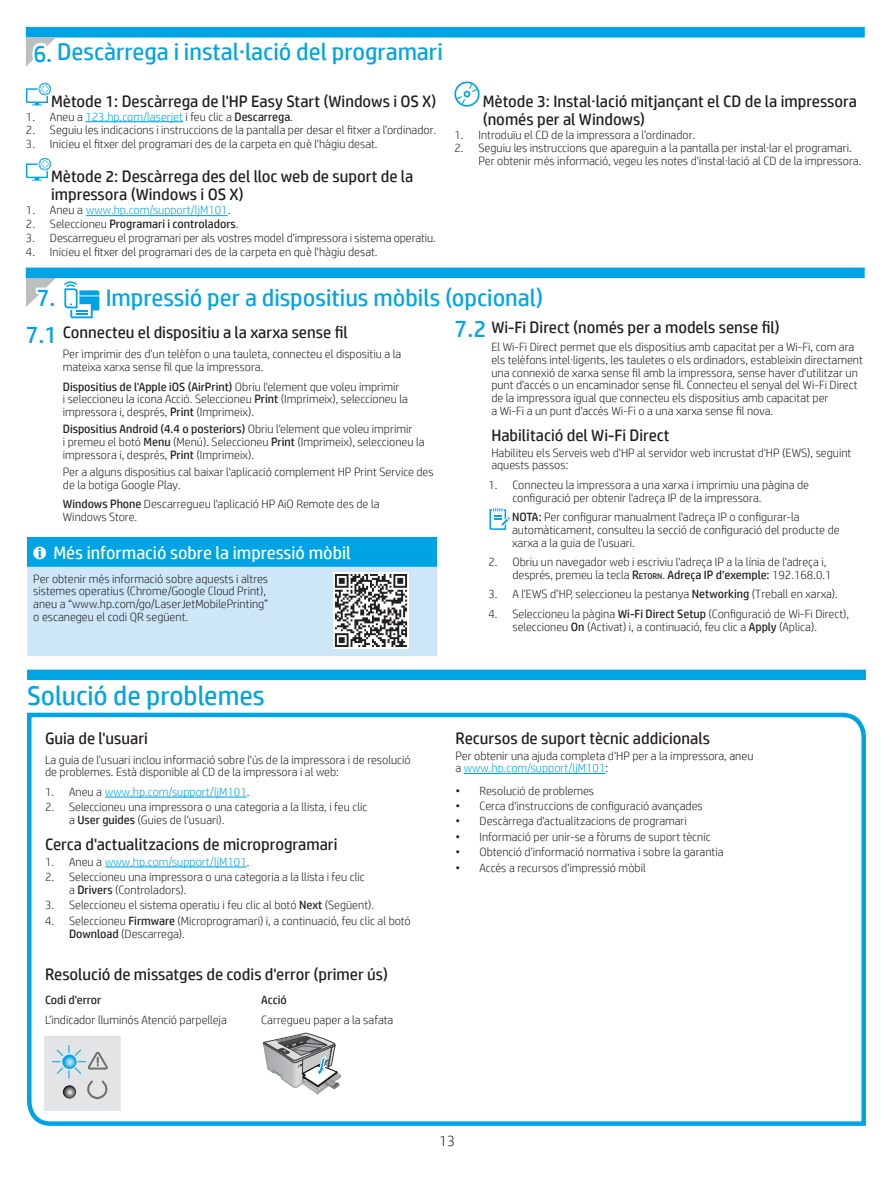
<style>
.page{position:relative;width:893px;height:1188px;background:#fff}
.page>*{position:absolute;margin:0;border:0;box-sizing:border-box;transform-origin:0 0}
.t1{font:27px "HP Simplified";color:#00a4e4}
.t2{font:24px "HP Simplified";color:#00a4e4}
.t3{font:18px "HP Simplified";color:#fff}
.t4{font:16.5px/18px "HP Simplified";color:#231f20}
.t5{font:300 15px "HP Simplified";color:#231f20}
.t6{font:300 12px/12.8px "HP Simplified";color:#231f20}
.t7{font:300 12px "HP Simplified";color:#00a4e4}
.t8{font:12px "HP Simplified";color:#231f20}
.s1{color:#231f20}
.s2{font-weight:400;color:#231f20}
.s3{font-weight:300}
.s4{font-weight:400}
.s5{font-weight:400;font-size:8.4px}
.s6{color:#00a4e4}
</style>
<div class="page">
<div style="left:26px;top:268px;width:838px;height:10px;background:#00a4e4"></div>
<div style="left:26px;top:27px;width:838px;height:11px;background:#00a4e4"></div>
<svg style="left:26px;top:37px;width:31px;height:29px"></svg>
<hr style="left:85px;top:121px;width:98px;height:1px;background:#00a4e4">
<hr style="left:86px;top:215px;width:141px;height:1px;background:#00a4e4">
<svg style="left:26px;top:83px;width:25px;height:22px"></svg>
<svg style="left:26px;top:158px;width:25px;height:23px"></svg>
<svg style="left:454px;top:82px;width:25px;height:25px"></svg>
<svg style="left:26px;top:278px;width:73px;height:40px"></svg>
<svg style="left:489px;top:508px;width:20px;height:22px"></svg>
<div style="left:27px;top:537px;width:410px;height:30px;background:#00a4e4"></div>
<div style="left:27px;top:567px;width:410px;height:89px;background:#cde7f8"></div>
<svg style="left:33px;top:547px;width:13px;height:12px"></svg>
<img style="left:333px;top:573px;width:75px;height:75px">
<div style="left:27px;top:670px;width:838px;height:10px;background:#00a4e4"></div>
<svg style="left:27px;top:712px;width:839px;height:414px"></svg>
<svg style="left:263px;top:1033px;width:77px;height:62px"></svg>
<svg style="left:44px;top:1036px;width:77px;height:75px;background:#d4dadd"></svg>
<h2 class="t2" style="left:33px;top:36px;width:411px">6. Descàrrega i instal·lació del programari</h2>
<h3 class="t4" style="left:51px;top:92px;width:386px">Mètode 1: Descàrrega de l'HP Easy Start (Windows i OS X)</h3>
<p class="t7" style="left:26px;top:109px;width:268px"><span class="s1">1. Aneu a</span> 123.hp.com/laserjet <span class="s1">i feu clic a</span> <span class="s2">Descarrega</span><span class="s1">.</span></p>
<p class="t6" style="left:26px;top:123px;width:412px">2. Seguiu les indicacions i instruccions de la pantalla per desar el fitxer a l’ordinador.</p>
<p class="t6" style="left:26px;top:137px;width:353px">3. Inicieu el fitxer del programari des de la carpeta en què l'hàgiu desat.</p>
<h3 class="t4" style="left:51px;top:167px;width:363px">Mètode 2: Descàrrega des del lloc web de suport de la impressora (Windows i OS X)</h3>
<p class="t7" style="left:26px;top:202px;width:206px"><span class="s1">1. Aneu a</span> www.hp.com/support/ljM101<span class="s1">.</span></p>
<p class="t8" style="left:26px;top:216px;width:214px"><span class="s3">2. Seleccioneu</span> Programari i controladors<span class="s3">.</span></p>
<p class="t6" style="left:26px;top:231px;width:411px">3. Descarregueu el programari per als vostres model d'impressora i sistema operatiu.</p>
<p class="t6" style="left:26px;top:245px;width:353px">4. Inicieu el fitxer del programari des de la carpeta en què l'hàgiu desat.</p>
<h3 class="t4" style="left:482px;top:92px;width:375px">Mètode 3: Instal·lació mitjançant el CD de la impressora (només per al Windows)</h3>
<p class="t6" style="left:454px;top:128px;width:242px">1. Introduïu el CD de la impressora a l’ordinador.</p>
<p class="t6" style="left:478px;top:141px;width:384px;text-indent:-24px">2. Seguiu les instruccions que apareguin a la pantalla per instal·lar el programari.<br>Per obtenir més informació, vegeu les notes d'instal·lació al CD de la impressora.</p>
<h2 class="t2" style="left:37px;top:282px;width:508px">7. Impressió per a dispositius mòbils (opcional)</h2>
<h3 class="t4" style="left:491px;top:318px;width:290px">Wi-Fi Direct (només per a models sense fil)</h3>
<p class="t6" style="left:491px;top:340px;width:373px">El Wi-Fi Direct permet que els dispositius amb capacitat per a Wi-Fi, com ara els telèfons intel·ligents, les tauletes o els ordinadors, estableixin directament una connexió de xarxa sense fil amb la impressora, sense haver d'utilitzar un punt d'accés o un encaminador sense fil. Connecteu el senyal del Wi-Fi Direct de la impressora igual que connecteu els dispositius amb capacitat per<br>a Wi-Fi a un punt d'accés Wi-Fi o a una xarxa sense fil nova.</p>
<h3 class="t4" style="left:491px;top:426px;width:180px">Habilitació del Wi-Fi Direct</h3>
<p class="t6" style="left:491px;top:446px;width:361px">Habiliteu els Serveis web d'HP al servidor web incrustat d'HP (EWS), seguint aquests passos:</p>
<p class="t6" style="left:512px;top:478px;width:298px;text-indent:-24px">1. Connecteu la impressora a una xarxa i imprimiu una pàgina de configuració per obtenir l'adreça IP de la impressora.</p>
<p class="t6" style="left:512px;top:510px;width:329px"><span class="s4">NOTA:</span> Per configurar manualment l'adreça IP o configurar-la automàticament, consulteu la secció de configuració del producte de xarxa a la guia de l'usuari.</p>
<p class="t6" style="left:512px;top:555px;width:320px;text-indent:-24px">2. Obriu un navegador web i escriviu l'adreça IP a la línia de l'adreça i, després, premeu la tecla <span class="s4">R</span><span class="s5">ETORN</span>. <span class="s4">Adreça IP d’exemple:</span> 192.168.0.1</p>
<p class="t6" style="left:488px;top:587px;width:351px">3. A l'EWS d’HP, seleccioneu la pestanya <span class="s4">Networking</span> (Treball en xarxa).</p>
<p class="t6" style="left:512px;top:607px;width:338px;text-indent:-24px">4. Seleccioneu la pàgina <span class="s4">Wi-Fi Direct Setup</span> (Configuració de Wi-Fi Direct), seleccioneu <span class="s4">On</span> (Activat) i, a continuació, feu clic a <span class="s4">Apply</span> (Aplica).</p>
<h2 class="t2" style="left:26px;top:319px;width:33px">7.1</h2>
<h2 class="t2" style="left:454px;top:313px;width:33px">7.2</h2>
<h3 class="t4" style="left:63px;top:323px;width:286px">Connecteu el dispositiu a la xarxa sense fil</h3>
<p class="t6" style="left:63px;top:347px;width:340px">Per imprimir des d'un telèfon o una tauleta, connecteu el dispositiu a la mateixa xarxa sense fil que la impressora.</p>
<p class="t6" style="left:63px;top:380px;width:346px"><span class="s4">Dispositius de l'Apple iOS (AirPrint)</span> Obriu l'element que voleu imprimir<br>i seleccioneu la icona Acció. Seleccioneu <span class="s4">Print</span> (Imprimeix), seleccioneu la impressora i, després, <span class="s4">Print</span> (Imprimeix).</p>
<p class="t6" style="left:63px;top:422px;width:363px"><span class="s4">Dispositius Android (4.4 o posteriors)</span> Obriu l'element que voleu imprimir<br>i premeu el botó <span class="s4">Menu</span> (Menú). Seleccioneu <span class="s4">Print</span> (Imprimeix), seleccioneu la impressora i, després, <span class="s4">Print</span> (Imprimeix).</p>
<p class="t6" style="left:63px;top:465px;width:372px">Per a alguns dispositius cal baixar l'aplicació complement HP Print Service des de la botiga Google Play.</p>
<p class="t6" style="left:63px;top:497px;width:318px"><span class="s4">Windows Phone</span> Descarregueu l'aplicació HP AiO Remote des de la<br>Windows Store.</p>
<h3 class="t3" style="left:53px;top:541px;width:299px">Més informació sobre la impressió mòbil</h3>
<p class="t6" style="left:33px;top:572px;width:236px">Per obtenir més informació sobre aquests i altres sistemes operatius (Chrome/Google Cloud Print), aneu a “www.hp.com/go/LaserJetMobilePrinting” o escanegeu el codi QR següent.</p>
<h1 class="t1" style="left:27px;top:678px;width:239px">Solució de problemes</h1>
<h3 class="t4" style="left:45px;top:729px;width:104px">Guia de l'usuari</h3>
<p class="t6" style="left:45px;top:753px;width:367px">La guia de l'usuari inclou informació sobre l'ús de la impressora i de resolució de problemes. Està disponible al CD de la impressora i al web:</p>
<p class="t7" style="left:45px;top:784px;width:206px"><span class="s1">1. Aneu a</span> www.hp.com/support/ljM101<span class="s1">.</span></p>
<p class="t6" style="left:69px;top:800px;width:300px;text-indent:-24px">2. Seleccioneu una impressora o una categoria a la llista, i feu clic a <span class="s4">User guides</span> (Guies de l'usuari).</p>
<h3 class="t4" style="left:45px;top:835px;width:294px">Cerca d'actualitzacions de microprogramari</h3>
<p class="t7" style="left:45px;top:854px;width:206px"><span class="s1">1. Aneu a</span> www.hp.com/support/ljM101<span class="s1">.</span></p>
<p class="t6" style="left:69px;top:870px;width:297px;text-indent:-24px">2. Seleccioneu una impressora o una categoria a la llista i feu clic a <span class="s4">Drivers</span> (Controladors).</p>
<p class="t6" style="left:45px;top:899px;width:330px">3. Seleccioneu el sistema operatiu i feu clic al botó <span class="s4">Next</span> (Següent).</p>
<p class="t6" style="left:69px;top:914px;width:343px;text-indent:-24px">4. Seleccioneu <span class="s4">Firmware</span> (Microprogramari) i, a continuació, feu clic al botó<br><span class="s4">Download</span> (Descarrega).</p>
<h3 class="t4" style="left:45px;top:965px;width:344px">Resolució de missatges de codis d'error (primer ús)</h3>
<p class="t8" style="left:45px;top:992px;width:58px">Codi d'error</p>
<p class="t8" style="left:261px;top:992px;width:27px">Acció</p>
<p class="t6" style="left:45px;top:1013px;width:183px">L’indicador lluminós Atenció parpelleja</p>
<p class="t6" style="left:261px;top:1013px;width:134px">Carregueu paper a la safata</p>
<h3 class="t4" style="left:455px;top:729px;width:256px">Recursos de suport tècnic addicionals</h3>
<p class="t6" style="left:455px;top:749px;width:299px">Per obtenir una ajuda completa d'HP per a la impressora, aneu a <span class="s6">www.hp.com/support/ljM101</span>:</p>
<p class="t6" style="left:455px;top:784px;width:140px">• Resolució de problemes</p>
<p class="t6" style="left:455px;top:799px;width:249px">• Cerca d'instruccions de configuració avançades</p>
<p class="t6" style="left:455px;top:815px;width:233px">• Descàrrega d'actualitzacions de programari</p>
<p class="t6" style="left:455px;top:830px;width:256px">• Informació per unir-se a fòrums de suport tècnic</p>
<p class="t6" style="left:455px;top:845px;width:269px">• Obtenció d'informació normativa i sobre la garantia</p>
<p class="t6" style="left:455px;top:861px;width:192px">• Accés a recursos d'impressió mòbil</p>
<p class="t5" style="left:439px;top:1131px;width:18px">13</p>
</div>
